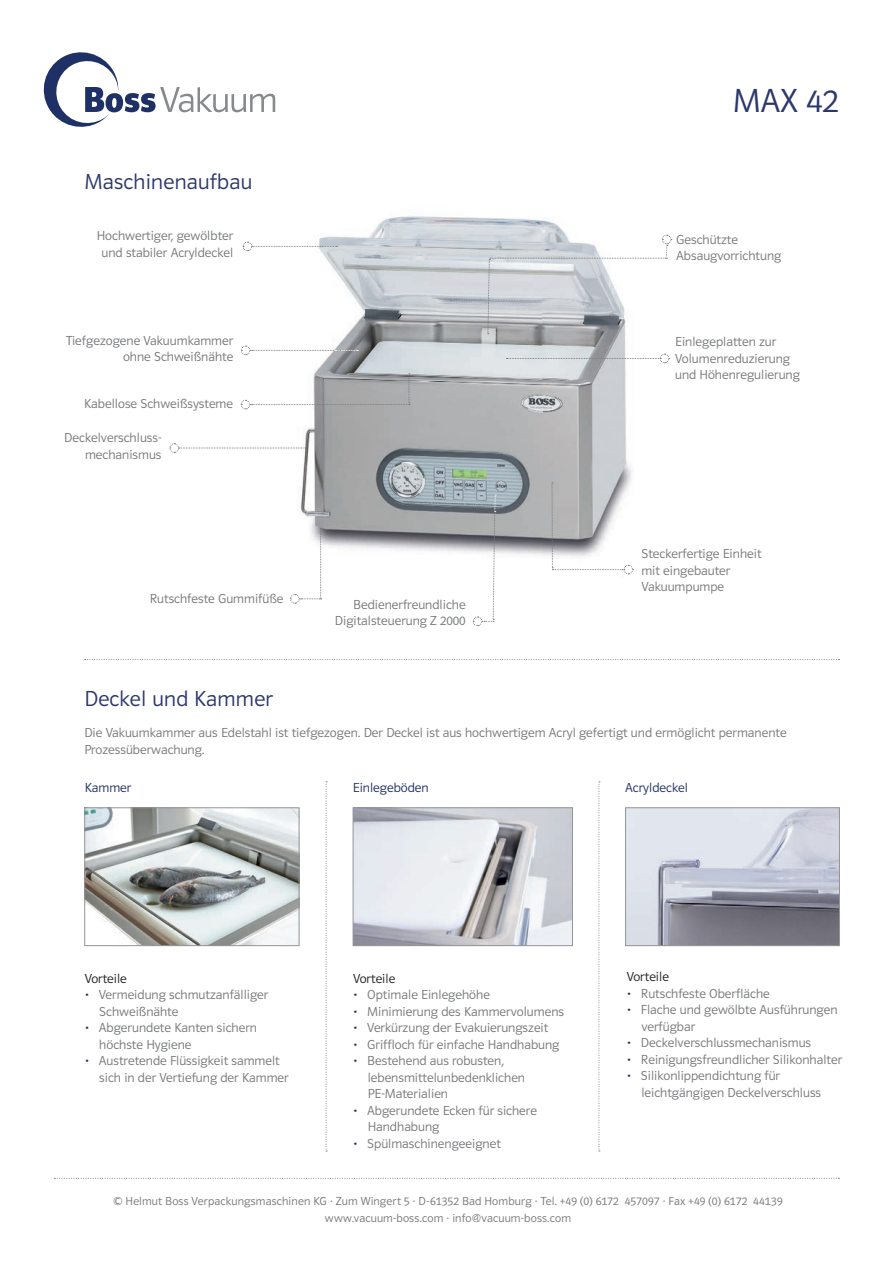
<style>
.page{position:relative;width:893px;height:1263px;background:#fff}
.page>*{position:absolute;margin:0;border:0;box-sizing:border-box;transform-origin:0 0}
.t1{font:34.5px "Polo 11 Leicht";color:#2c376c}
.t2{font:22.5px "Polo 11 Leicht";letter-spacing:.01em;color:#2c376c}
.t3{font:13.5px/16.5px "Polo 11 Leicht";color:#76787b}
.t4{font:13.5px "Polo 11 Leicht";color:#1e3066}
.t5{font:13.5px "Polo 11 Leicht";color:#231f20}
.t6{font:12px/16.5px "Polo 11 Leicht";letter-spacing:.01em;color:#76787b;text-align:center}
.s1{color:#1e3066}
</style>
<div class="page">
<img style="left:300px;top:216px;width:334px;height:355px">
<svg style="left:85px;top:659px;width:755px;height:1px"></svg>
<img style="left:86px;top:809px;width:211px;height:135px">
<div style="left:84px;top:807px;width:215px;height:139px;border:1px solid #939598"></div>
<img style="left:355px;top:809px;width:216px;height:135px">
<div style="left:353px;top:807px;width:220px;height:139px;border:1px solid #939598"></div>
<img style="left:627px;top:809px;width:211px;height:135px">
<div style="left:625px;top:807px;width:215px;height:139px;border:1px solid #939598"></div>
<svg style="left:326px;top:781px;width:1px;height:370px"></svg>
<svg style="left:599px;top:781px;width:1px;height:370px"></svg>
<svg style="left:54px;top:1178px;width:786px;height:1px"></svg>
<svg style="left:44px;top:52px;width:231px;height:75px"></svg>
<svg style="left:552px;top:482px;width:81px;height:93px"></svg>
<svg style="left:506px;top:353px;width:164px;height:11px"></svg>
<svg style="left:487px;top:234px;width:185px;height:100px"></svg>
<svg style="left:242px;top:241px;width:95px;height:10px"></svg>
<svg style="left:290px;top:528px;width:32px;height:76px"></svg>
<svg style="left:472px;top:495px;width:24px;height:131px"></svg>
<svg style="left:241px;top:345px;width:117px;height:10px"></svg>
<svg style="left:240px;top:373px;width:170px;height:37px"></svg>
<svg style="left:169px;top:443px;width:137px;height:10px"></svg>
<h2 class="t2" style="left:84px;top:169px;width:169px">Maschinenaufbau</h2>
<p class="t3" style="left:97px;top:228px;width:138px;text-align:center">Hochwertiger, gewölbter und stabiler Acryldeckel</p>
<p class="t3" style="left:66px;top:332px;width:169px;text-align:right">Tiefgezogene Vakuumkammer ohne Schweißnähte</p>
<p class="t3" style="left:84px;top:395px;width:151px">Kabellose Schweißsysteme</p>
<p class="t3" style="left:64px;top:430px;width:99px;text-align:right">Deckelverschluss&shy;mechanismus</p>
<p class="t3" style="left:150px;top:590px;width:135px">Rutschfeste Gummifüße</p>
<h2 class="t2" style="left:84px;top:686px;width:190px">Deckel und Kammer</h2>
<p class="t3" style="left:335px;top:596px;width:132px;text-align:right">Bedienerfreundliche<br>Digitalsteuerung Z 2000</p>
<h1 class="t1" style="left:733px;top:82px;width:107px">MAX 42</h1>
<p class="t3" style="left:676px;top:231px;width:107px">Geschützte<br>Absaugvorrichtung</p>
<p class="t3" style="left:675px;top:333px;width:126px">Einlegeplatten zur<br>Volumenreduzierung und Höhenregulierung</p>
<p class="t3" style="left:641px;top:546px;width:122px">Steckerfertige Einheit mit eingebauter<br>Vakuumpumpe</p>
<p class="t3" style="left:84px;top:725px;width:704px">Die Vakuumkammer aus Edelstahl ist tiefgezogen. Der Deckel ist aus hochwertigem Acryl gefertigt und ermöglicht permanente<br>Prozessüberwachung.</p>
<p class="t4" style="left:85px;top:780px;width:48px">Kammer</p>
<p class="t4" style="left:353px;top:780px;width:77px">Einlegeböden</p>
<p class="t4" style="left:625px;top:780px;width:64px">Acryldeckel</p>
<p class="t5" style="left:85px;top:971px;width:44px">Vorteile</p>
<p class="t3" style="left:99px;top:986px;width:171px;text-indent:-15px"><span class="s1">•</span> Vermeidung schmutzanfälliger<br>Schweißnähte</p>
<p class="t3" style="left:99px;top:1019px;width:159px;text-indent:-15px"><span class="s1">•</span> Abgerundete Kanten sichern höchste Hygiene</p>
<p class="t3" style="left:99px;top:1052px;width:191px;text-indent:-15px"><span class="s1">•</span> Austretende Flüssigkeit sammelt sich in der Vertiefung der Kammer</p>
<p class="t5" style="left:353px;top:971px;width:44px">Vorteile</p>
<p class="t3" style="left:353px;top:986px;width:138px"><span class="s1">•</span> Optimale Einlegehöhe</p>
<p class="t3" style="left:353px;top:1003px;width:213px"><span class="s1">•</span> Minimierung des Kammervolumens</p>
<p class="t3" style="left:353px;top:1019px;width:197px"><span class="s1">•</span> Verkürzung der Evakuierungszeit</p>
<p class="t3" style="left:353px;top:1036px;width:208px"><span class="s1">•</span> Griffloch für einfache Handhabung</p>
<p class="t3" style="left:368px;top:1052px;width:159px;text-indent:-15px"><span class="s1">•</span> Bestehend aus robusten, lebensmittelunbedenklichen<br>PE-Materialien</p>
<p class="t3" style="left:368px;top:1102px;width:171px;text-indent:-15px"><span class="s1">•</span> Abgerundete Ecken für sichere<br>Handhabung</p>
<p class="t3" style="left:353px;top:1135px;width:149px"><span class="s1">•</span> Spülmaschinengeeignet</p>
<p class="t5" style="left:627px;top:970px;width:44px">Vorteile</p>
<p class="t3" style="left:627px;top:985px;width:145px"><span class="s1">•</span> Rutschfeste Oberfläche</p>
<p class="t3" style="left:641px;top:1002px;width:198px;text-indent:-15px"><span class="s1">•</span> Flache und gewölbte Ausführungen verfügbar</p>
<p class="t3" style="left:627px;top:1035px;width:186px"><span class="s1">•</span> Deckelverschlussmechanismus</p>
<p class="t3" style="left:627px;top:1051px;width:217px"><span class="s1">•</span> Reinigungsfreundlicher Silikonhalter</p>
<p class="t3" style="left:641px;top:1068px;width:181px;text-indent:-15px"><span class="s1">•</span> Silikonlippendichtung für leichtgängigen Deckelverschluss</p>
<p class="t6" style="left:113px;top:1193px;width:671px">© Helmut Boss Verpackungsmaschinen KG · Zum Wingert 5 · D-61352 Bad Homburg · Tel. +49 (0) 6172 457097 · Fax +49 (0) 6172 44139 www.vacuum-boss.com · info@vacuum-boss.com</p>
</div>
